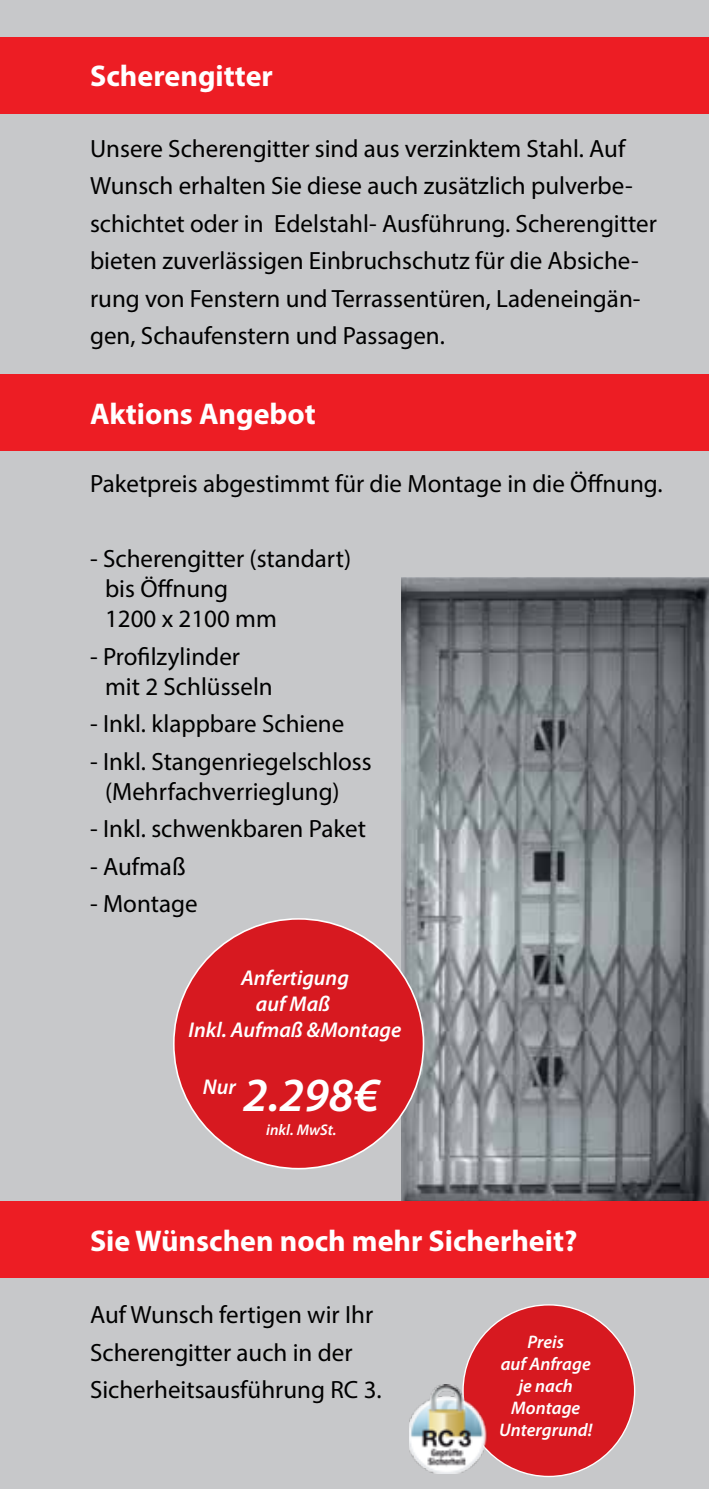
<style>
.page{position:relative;width:709px;height:1489px;background:#fff}
.page>*{position:absolute;margin:0;border:0;box-sizing:border-box;transform-origin:0 0}
.t1{font:italic 600 47.75px "Myriad Pro";color:#fff}
.t2{font:700 30px "Myriad Pro";color:#fff}
.t3{font:25px/37.5px "Myriad Pro";color:#000}
.t4{font:italic 600 21.5px/25.8px "Myriad Pro";color:#fff;text-align:center}
.t5{font:italic 600 18.25px/21.8px "Myriad Pro";color:#fff;text-align:center}
.t6{font:italic 600 15.5px "Myriad Pro";color:#fff}
</style>
<div class="page">
<div style="left:0;top:0;width:709px;height:1488px;background:#c7c8ca"></div>
<div style="left:0;top:37px;width:709px;height:76px;background:#ed1d24"></div>
<div style="left:0;top:375px;width:709px;height:76px;background:#ed1d24"></div>
<img style="left:402px;top:578px;width:307px;height:623px">
<div style="left:0;top:1201px;width:709px;height:76px;background:#ed1d24"></div>
<div style="left:174px;top:918px;width:249px;height:250px;background:#d71920;border-radius:50%"></div>
<div style="left:463px;top:1304px;width:171px;height:172px;background:#d71920;border-radius:50%"></div>
<img style="left:409px;top:1384px;width:90px;height:89px">
<p class="t2" style="left:90px;top:56px;width:184px">Scherengitter</p>
<p class="t3" style="left:90px;top:129px;width:568px">Unsere Scherengitter sind aus verzinktem Stahl. Auf Wunsch erhalten Sie diese auch zusätzlich pulverbe&shy;schichtet oder in Edelstahl- Ausführung. Scherengitter bieten zuverlässigen Einbruchschutz für die Absiche&shy;rung von Fenstern und Terrassentüren, Ladeneingän&shy;gen, Schaufenstern und Passagen.</p>
<p class="t2" style="left:90px;top:394px;width:227px">Aktions Angebot</p>
<p class="t3" style="left:90px;top:464px;width:574px">Paketpreis abgestimmt für die Montage in die Öffnung.</p>
<p class="t3" style="left:105px;top:543px;width:247px;line-height:30px;text-indent:-15px">- Scherengitter (standart) bis Öffnung<br>1200 x 2100 mm</p>
<p class="t3" style="left:105px;top:641px;width:169px;line-height:30px;text-indent:-15px">- Profilzylinder mit 2 Schlüsseln</p>
<p class="t3" style="left:90px;top:704px;width:256px">- Inkl. klappbare Schiene</p>
<p class="t3" style="left:105px;top:746px;width:268px;line-height:30px;text-indent:-15px">- Inkl. Stangenriegelschloss (Mehrfachverrieglung)</p>
<p class="t3" style="left:90px;top:809px;width:277px">- Inkl. schwenkbaren Paket</p>
<p class="t3" style="left:90px;top:847px;width:97px">- Aufmaß</p>
<p class="t3" style="left:90px;top:884px;width:109px">- Montage</p>
<p class="t4" style="left:189px;top:964px;width:214px">Anfertigung<br>auf Maß<br>Inkl. Aufmaß &amp;Montage</p>
<p class="t4" style="left:203px;top:1073px;width:35px">Nur</p>
<h1 class="t1" style="left:243px;top:1064px;width:137px">2.298€</h1>
<p class="t6" style="left:266px;top:1119px;width:72px">inkl. MwSt.</p>
<p class="t2" style="left:90px;top:1220px;width:489px">Sie Wünschen noch mehr Sicherheit?</p>
<p class="t3" style="left:90px;top:1295px;width:293px">Auf Wunsch fertigen wir Ihr<br>Scherengitter auch in der<br>Sicherheitsausführung RC 3.</p>
<p class="t5" style="left:499px;top:1330px;width:95px">Preis<br>auf Anfrage je nach<br>Montage<br>Untergrund!</p>
</div>
